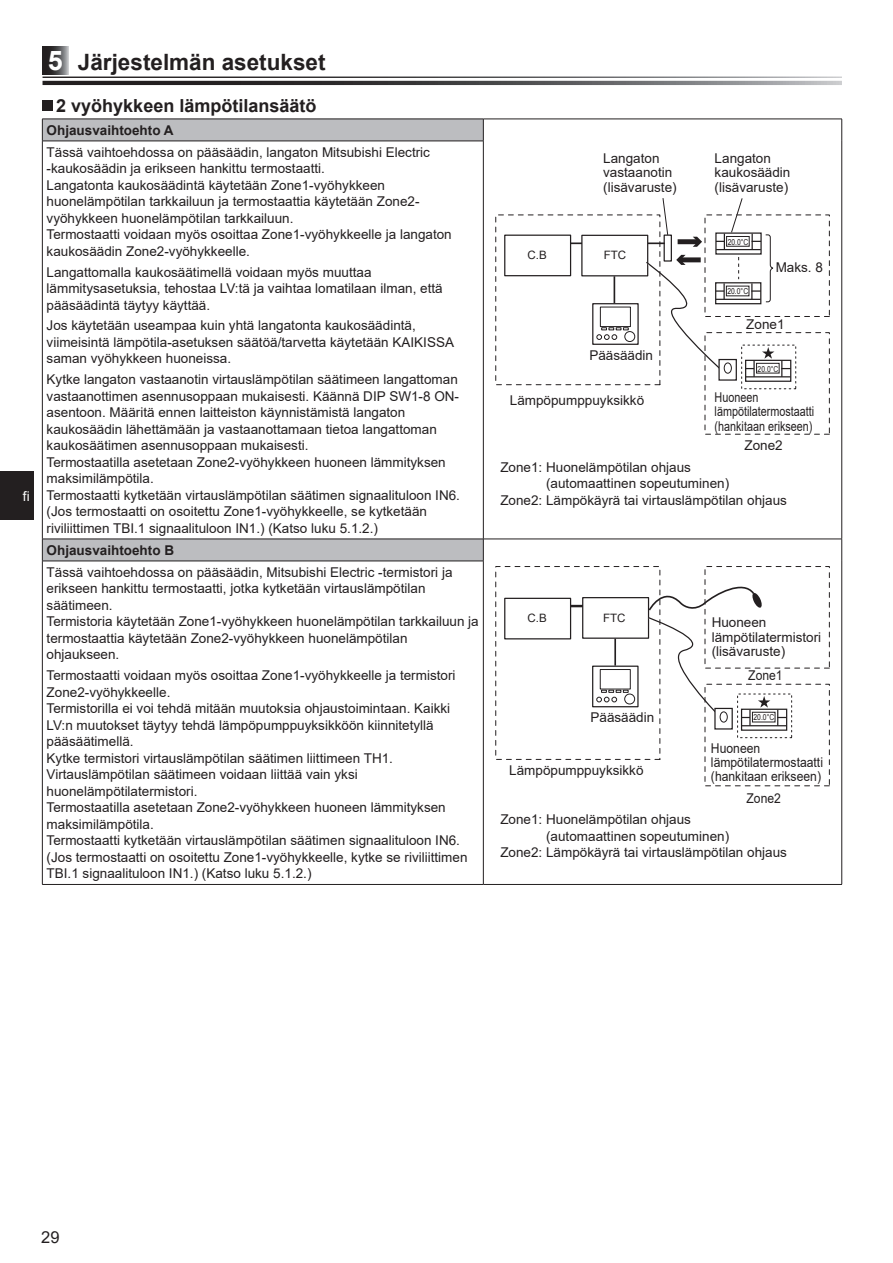
<style>
.page{position:relative;width:893px;height:1263px;background:#fff}
.page>*{position:absolute;margin:0;border:0;box-sizing:border-box;transform-origin:0 0}
.t1{font:700 22.5px "Arial";color:#231f20}
.t2{font:700 18px "Arial";color:#231f20}
.t3{font:16.5px "Arial";color:#231f20}
.t4{font:13.5px/16.5px "Arial";color:#231f20}
.t5{font:13.5px/14.2px "Arial";color:#231f20;scale:.9 1}
.t6{font:13.5px/14.2px "Arial";color:#231f20;scale:.8 1}
.t7{font:700 13.5px "Arial";color:#231f20}
.t8{font:13.5px "Arial";color:#fff}
.t9{font:11.55px "Arial";color:#231f20}
.t10{font:8.25px "Arial";color:#231f20;scale:.82 1}
.s1{font-size:27px;color:#fff}
</style>
<div class="page">
<div style="left:42px;top:100px;width:11px;height:11px;background:#231f20"></div>
<svg style="left:43px;top:120px;width:440px;height:441px"></svg>
<hr style="left:42px;top:119px;width:441px;height:1px;background:#231f20">
<svg style="left:42px;top:119px;width:1px;height:22px"></svg>
<hr style="left:483px;top:119px;width:359px;height:1px;background:#231f20">
<svg style="left:483px;top:119px;width:1px;height:22px"></svg>
<svg style="left:841px;top:119px;width:1px;height:22px"></svg>
<hr style="left:42px;top:141px;width:441px;height:1px;background:#231f20">
<hr style="left:42px;top:141px;width:1px;height:398px;background:#231f20">
<hr style="left:483px;top:141px;width:1px;height:398px;background:#231f20">
<hr style="left:841px;top:141px;width:1px;height:398px;background:#231f20">
<hr style="left:42px;top:539px;width:441px;height:1px;background:#231f20">
<svg style="left:42px;top:539px;width:1px;height:22px"></svg>
<hr style="left:483px;top:539px;width:359px;height:1px;background:#231f20">
<svg style="left:483px;top:539px;width:1px;height:22px"></svg>
<svg style="left:841px;top:539px;width:1px;height:22px"></svg>
<hr style="left:42px;top:561px;width:441px;height:1px;background:#231f20">
<hr style="left:42px;top:561px;width:1px;height:323px;background:#231f20">
<hr style="left:483px;top:561px;width:1px;height:323px;background:#231f20">
<hr style="left:841px;top:561px;width:1px;height:323px;background:#231f20">
<hr style="left:42px;top:884px;width:441px;height:1px;background:#231f20">
<hr style="left:483px;top:884px;width:359px;height:1px;background:#231f20">
<hr style="left:535px;top:242px;width:129px;height:2px;background:#231f20">
<svg style="left:614px;top:276px;width:1px;height:27px"></svg>
<div style="left:582px;top:235px;width:66px;height:41px;background:#fff"></div>
<div style="left:581px;top:235px;width:67px;height:41px;border:1px solid #231f20"></div>
<div style="left:745px;top:360px;width:46px;height:22px;border:1px solid #231f20"></div>
<svg style="left:781px;top:361px;width:10px;height:16px"></svg>
<hr style="left:746px;top:376px;width:44px;height:1px;background:#231f20">
<div style="left:756px;top:363px;width:23px;height:10px;border:1px solid #231f20"></div>
<div style="left:705px;top:214px;width:125px;height:103px;border:1px dashed #231f20"></div>
<div style="left:495px;top:214px;width:165px;height:171px;border:1px dashed #231f20"></div>
<div style="left:505px;top:235px;width:66px;height:41px;background:#fff"></div>
<div style="left:504px;top:235px;width:67px;height:41px;border:1px solid #231f20"></div>
<div style="left:592px;top:303px;width:47px;height:42px;border:1px solid #231f20"></div>
<div style="left:600px;top:307px;width:31px;height:20px;border:1px solid #231f20"></div>
<div style="left:624px;top:331px;width:11px;height:11px;border:1px solid #231f20;border-radius:50%"></div>
<svg style="left:596px;top:327px;width:33px;height:13px"></svg>
<svg style="left:645px;top:198px;width:129px;height:179px"></svg>
<hr style="left:534px;top:605px;width:54px;height:1px;background:#231f20">
<hr style="left:614px;top:639px;width:2px;height:27px;background:#231f20">
<div style="left:583px;top:598px;width:65px;height:40px;background:#fff"></div>
<div style="left:582px;top:597px;width:67px;height:42px;border:1px solid #231f20"></div>
<div style="left:592px;top:665px;width:47px;height:42px;border:1px solid #231f20"></div>
<div style="left:600px;top:669px;width:31px;height:20px;border:1px solid #231f20"></div>
<div style="left:624px;top:694px;width:11px;height:10px;border:1px solid #231f20;border-radius:50%"></div>
<svg style="left:596px;top:690px;width:33px;height:12px"></svg>
<div style="left:741px;top:709px;width:46px;height:22px;border:1px solid #231f20"></div>
<svg style="left:777px;top:710px;width:10px;height:16px"></svg>
<hr style="left:742px;top:725px;width:44px;height:1px;background:#231f20">
<div style="left:752px;top:712px;width:23px;height:10px;border:1px solid #231f20"></div>
<svg style="left:647px;top:579px;width:123px;height:147px"></svg>
<hr style="left:535px;top:606px;width:47px;height:1px;background:#231f20">
<div style="left:495px;top:566px;width:165px;height:194px;border:1px dashed #231f20"></div>
<div style="left:505px;top:598px;width:66px;height:41px;background:#fff"></div>
<div style="left:504px;top:598px;width:67px;height:41px;border:1px solid #231f20"></div>
<svg style="left:43px;top:81px;width:799px;height:4px"></svg>
<svg style="left:43px;top:47px;width:25px;height:27px"></svg>
<div style="left:0;top:471px;width:34px;height:49px;background:#231f20"></div>
<p class="t8" style="left:23px;top:487px;width:8px">fi</p>
<h1 class="t1" style="left:48px;top:47px;width:279px"><span class="s1">5</span> Järjestelmän asetukset</h1>
<h2 class="t2" style="left:56px;top:93px;width:262px">2 vyöhykkeen lämpötilansäätö</h2>
<p class="t7" style="left:47px;top:120px;width:129px">Ohjausvaihtoehto A</p>
<p class="t4" style="left:47px;top:144px;width:407px">Tässä vaihtoehdossa on pääsäädin, langaton Mitsubishi Electric -kaukosäädin ja erikseen hankittu termostaatti.<br>Langatonta kaukosäädintä käytetään Zone1-vyöhykkeen huonelämpötilan tarkkailuun ja termostaattia käytetään Zone2- vyöhykkeen huonelämpötilan tarkkailuun.<br>Termostaatti voidaan myös osoittaa Zone1-vyöhykkeelle ja langaton kaukosäädin Zone2-vyöhykkeelle.</p>
<p class="t4" style="left:47px;top:263px;width:398px">Langattomalla kaukosäätimellä voidaan myös muuttaa lämmitysasetuksia, tehostaa LV:tä ja vaihtaa lomatilaan ilman, että pääsäädintä täytyy käyttää.</p>
<p class="t4" style="left:47px;top:317px;width:409px">Jos käytetään useampaa kuin yhtä langatonta kaukosäädintä, viimeisintä lämpötila-asetuksen säätöä/tarvetta käytetään KAIKISSA saman vyöhykkeen huoneissa.</p>
<p class="t4" style="left:47px;top:371px;width:415px">Kytke langaton vastaanotin virtauslämpötilan säätimeen langattoman vastaanottimen asennusoppaan mukaisesti. Käännä DIP SW1-8 ON&shy;asentoon. Määritä ennen laitteiston käynnistämistä langaton kaukosäädin lähettämään ja vastaanottamaan tietoa langattoman kaukosäätimen asennusoppaan mukaisesti.<br>Termostaatilla asetetaan Zone2-vyöhykkeen huoneen lämmityksen maksimilämpötila.<br>Termostaatti kytketään virtauslämpötilan säätimen signaalituloon IN6. (Jos termostaatti on osoitettu Zone1-vyöhykkeelle, se kytketään riviliittimen TBI.1 signaalituloon IN1.) (Katso luku 5.1.2.)</p>
<p class="t7" style="left:47px;top:540px;width:129px">Ohjausvaihtoehto B</p>
<p class="t4" style="left:47px;top:564px;width:434px">Tässä vaihtoehdossa on pääsäädin, Mitsubishi Electric -termistori ja erikseen hankittu termostaatti, jotka kytketään virtauslämpötilan säätimeen.<br>Termistoria käytetään Zone1-vyöhykkeen huonelämpötilan tarkkailuun ja termostaattia käytetään Zone2-vyöhykkeen huonelämpötilan ohjaukseen.</p>
<p class="t4" style="left:47px;top:667px;width:422px">Termostaatti voidaan myös osoittaa Zone1-vyöhykkeelle ja termistori Zone2-vyöhykkeelle.<br>Termistorilla ei voi tehdä mitään muutoksia ohjaustoimintaan. Kaikki LV:n muutokset täytyy tehdä lämpöpumppuyksikköön kiinnitetyllä pääsäätimellä.<br>Kytke termistori virtauslämpötilan säätimen liittimeen TH1.<br>Virtauslämpötilan säätimeen voidaan liittää vain yksi huonelämpötilatermistori.<br>Termostaatilla asetetaan Zone2-vyöhykkeen huoneen lämmityksen maksimilämpötila.<br>Termostaatti kytketään virtauslämpötilan säätimen signaalituloon IN6. (Jos termostaatti on osoitettu Zone1-vyöhykkeelle, kytke se riviliittimen TBI.1 signaalituloon IN1.) (Katso luku 5.1.2.)</p>
<p class="t4" style="left:603px;top:151px;width:75px;line-height:14.2px">Langaton vastaanotin (lisävaruste)</p>
<p class="t4" style="left:715px;top:151px;width:77px;line-height:14.2px">Langaton kaukosäädin (lisävaruste)</p>
<p class="t9" style="left:528px;top:247px;width:21px">C.B</p>
<p class="t9" style="left:604px;top:247px;width:24px">FTC</p>
<p class="t4" style="left:589px;top:347px;width:65px">Pääsäädin</p>
<p class="t4" style="left:510px;top:391px;width:136px">Lämpöpumppuyksikkö</p>
<p class="t10" style="left:728px;top:236px;width:27px">20.0°C</p>
<p class="t10" style="left:727px;top:286px;width:27px">20.0°C</p>
<p class="t4" style="left:776px;top:259px;width:49px">Maks. 8</p>
<p class="t4" style="left:746px;top:316px;width:40px">Zone1</p>
<p class="t10" style="left:758px;top:363px;width:27px">20.0°C</p>
<p class="t6" style="left:715px;top:390px;width:126px">Huoneen lämpötilatermostaatti (hankitaan erikseen)</p>
<p class="t4" style="left:744px;top:437px;width:40px">Zone2</p>
<p class="t4" style="left:500px;top:458px;width:192px">Zone1: Huonelämpötilan ohjaus</p>
<p class="t4" style="left:546px;top:475px;width:185px">(automaattinen sopeutuminen)</p>
<p class="t4" style="left:500px;top:491px;width:288px">Zone2: Lämpökäyrä tai virtauslämpötilan ohjaus</p>
<p class="t9" style="left:528px;top:611px;width:21px">C.B</p>
<p class="t4" style="left:712px;top:615px;width:111px;line-height:14.2px">Huoneen lämpötilatermistori (lisävaruste)</p>
<p class="t9" style="left:603px;top:611px;width:24px">FTC</p>
<p class="t4" style="left:590px;top:709px;width:65px">Pääsäädin</p>
<p class="t5" style="left:748px;top:668px;width:40px">Zone1</p>
<p class="t10" style="left:753px;top:712px;width:27px">20.0°C</p>
<p class="t5" style="left:711px;top:740px;width:126px">Huoneen lämpötilatermostaatti (hankitaan erikseen)</p>
<p class="t4" style="left:509px;top:762px;width:136px">Lämpöpumppuyksikkö</p>
<p class="t4" style="left:500px;top:811px;width:192px">Zone1: Huonelämpötilan ohjaus</p>
<p class="t4" style="left:546px;top:827px;width:185px">(automaattinen sopeutuminen)</p>
<p class="t4" style="left:500px;top:844px;width:288px">Zone2: Lämpökäyrä tai virtauslämpötilan ohjaus</p>
<p class="t5" style="left:746px;top:791px;width:40px">Zone2</p>
<p class="t3" style="left:41px;top:1226px;width:20px">29</p>
</div>
